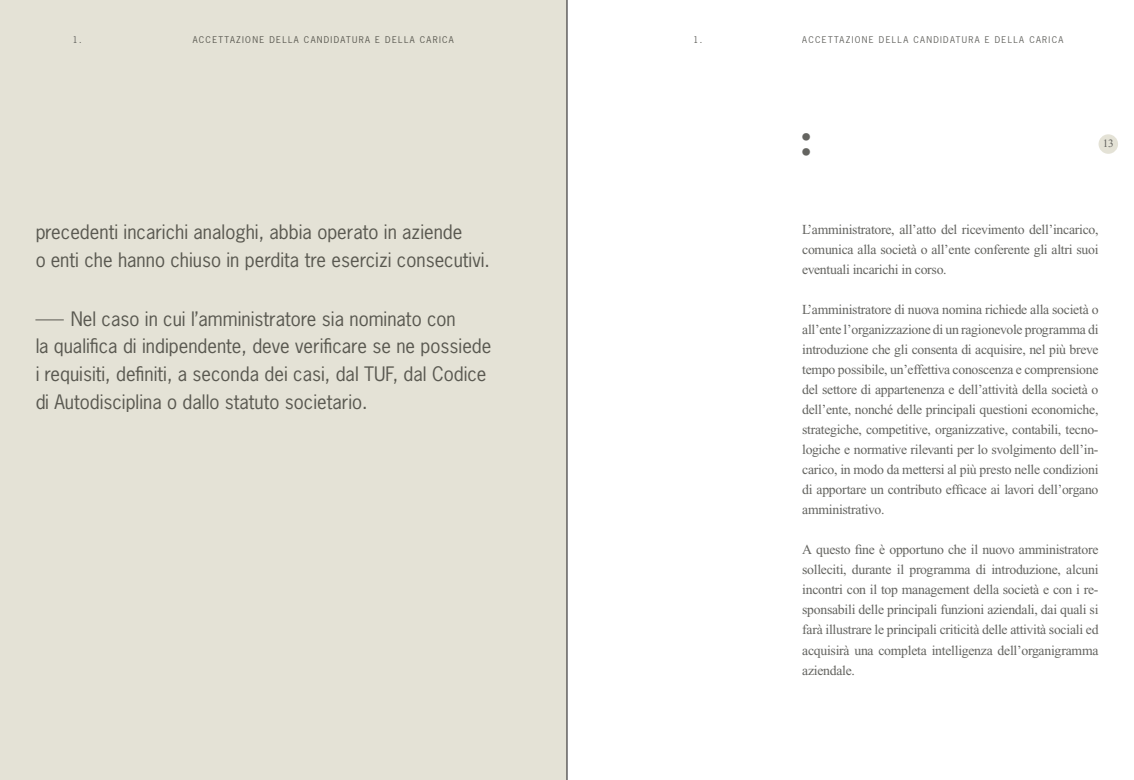
<style>
.page{position:relative;width:1134px;height:780px;background:#fff}
.page>*{position:absolute;margin:0;border:0;box-sizing:border-box;transform-origin:0 0}
.t1{font:700 46.62px "Times New Roman";color:#646460}
.t2{font:18.75px/27.5px "News Gothic";color:#646460}
.t3{font:13.75px/20px "Times New Roman";letter-spacing:-.02em;color:#646460;text-align:justify}
.t4{font:11.25px "Times New Roman";color:#646460}
.t5{font:8.75px "News Gothic";letter-spacing:.15em;color:#646460}
</style>
<div class="page">
<div style="left:1098px;top:134px;width:20px;height:20px;background:#e4e2d6;border-radius:50%"></div>
<div style="left:0;top:0;width:567px;height:780px;background:#e4e2d6"></div>
<svg style="left:35px;top:319px;width:29px;height:1px"></svg>
<hr style="left:567px;top:0;width:1px;height:780px;background:#1a171c">
<p class="t5" style="left:73px;top:34px;width:10px">1.</p>
<p class="t5" style="left:193px;top:34px;width:263px">ACCETTAZIONE DELLA CANDIDATURA E DELLA CARICA</p>
<p class="t5" style="left:693px;top:34px;width:10px">1.</p>
<p class="t5" style="left:802px;top:34px;width:263px">ACCETTAZIONE DELLA CANDIDATURA E DELLA CARICA</p>
<h1 class="t1" style="left:798px;top:113px;width:17px">:</h1>
<p class="t4" style="left:1103px;top:137px;width:13px">13</p>
<h2 class="t2" style="left:35px;top:217px;width:456px">precedenti incarichi analoghi, abbia operato in aziende<br>o enti che hanno chiuso in perdita tre esercizi consecutivi.</h2>
<h2 class="t2" style="left:35px;top:304px;width:458px;text-indent:35px">Nel caso in cui l’amministratore sia nominato con<br>la qualifica di indipendente, deve verificare se ne possiede i requisiti, definiti, a seconda dei casi, dal TUF, dal Codice di Autodisciplina o dallo statuto societario.</h2>
<p class="t3" style="left:802px;top:219px;width:298px">L’amministratore, all’atto del ricevimento dell’incarico, comunica alla società o all’ente conferente gli altri suoi eventuali incarichi in corso.</p>
<p class="t3" style="left:802px;top:299px;width:298px">L’amministratore di nuova nomina richiede alla società o all’ente l’organizzazione di un ragionevole programma di introduzione che gli consenta di acquisire, nel più breve tempo possibile, un’effettiva conoscenza e comprensione del settore di appartenenza e dell’attività della società o dell’ente, nonché delle principali questioni economiche, strategiche, competitive, organizzative, contabili, tecno&shy;logiche e normative rilevanti per lo svolgimento dell’in&shy;carico, in modo da mettersi al più presto nelle condizioni di apportare un contributo efficace ai lavori dell’organo amministrativo.</p>
<p class="t3" style="left:802px;top:540px;width:298px">A questo fine è opportuno che il nuovo amministratore solleciti, durante il programma di introduzione, alcuni incontri con il top management della società e con i re&shy;sponsabili delle principali funzioni aziendali, dai quali si farà illustrare le principali criticità delle attività sociali ed acquisirà una completa intelligenza dell’organigramma aziendale.</p>
</div>
